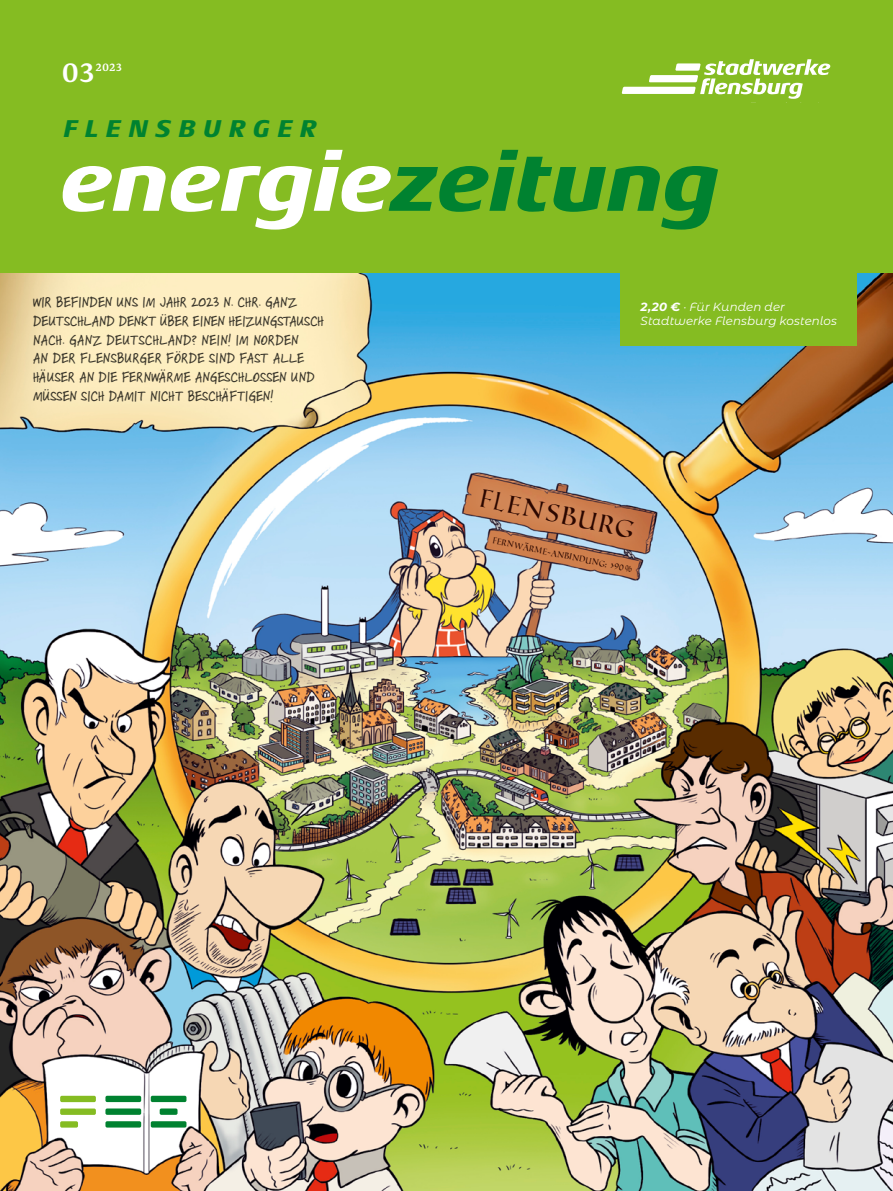
<style>
.page{position:relative;width:893px;height:1191px;background:#fff}
.page>*{position:absolute;margin:0;border:0;box-sizing:border-box;transform-origin:0 0}
.t1{font:italic 800 85.5px "Aeonis LT Pro";letter-spacing:-.005em;color:#fff}
.t2{font:500 36.45px "Yrsa";color:#fff}
.t3{font:25.05px "Roman SD";color:#2b0700}
.t4{font:italic 800 24.75px "Aeonis LT Pro";letter-spacing:.3em;color:#008230}
.t5{font:15.45px/18.6px "Skippy Sharp";letter-spacing:.015em;color:#3b3b3a}
.t6{font:500 14.4px "Yrsa";color:#fff}
.t7{font:italic 11.85px/14.2px "Montserrat";letter-spacing:.005em;color:#fff}
.t8{font:8.55px "Roman SD";color:#2b0700;scale:.92 1}
.s1{color:#008230}
.s2{font-weight:700}
</style>
<div class="page">
<img style="left:0;top:272px;width:893px;height:919px">
<div style="left:151px;top:1095px;width:35px;height:7px;background:#008230;border-radius:2px"></div>
<div style="left:160px;top:1108px;width:18px;height:6px;background:#008230;border-radius:2px"></div>
<div style="left:151px;top:1121px;width:35px;height:6px;background:#008230;border-radius:2px"></div>
<div style="left:105px;top:1095px;width:36px;height:7px;background:#008230;border-radius:2px"></div>
<div style="left:105px;top:1121px;width:36px;height:6px;background:#008230;border-radius:2px"></div>
<div style="left:105px;top:1108px;width:36px;height:6px;background:#008230;border-radius:2px"></div>
<div style="left:60px;top:1095px;width:36px;height:7px;background:#85bc22;border-radius:2px"></div>
<div style="left:60px;top:1121px;width:18px;height:6px;background:#85bc22;border-radius:2px"></div>
<div style="left:60px;top:1108px;width:36px;height:6px;background:#85bc22;border-radius:2px"></div>
<div style="left:621px;top:250px;width:236px;height:95px;background:#85bc22"></div>
<svg style="left:10px;top:275px;width:337px;height:149px;fill:#fdedbf"></svg>
<svg style="left:458px;top:467px;width:199px;height:94px"></svg>
<div style="left:0;top:0;width:893px;height:272px;background:#85bc22"></div>
<svg style="left:622px;top:59px;width:208px;height:40px"></svg>
<h2 class="t2" style="left:62px;top:52px;width:34px">03</h2>
<p class="t6" style="left:95px;top:59px;width:28px">2023</p>
<h3 class="t4" style="left:64px;top:115px;width:255px">FLENSBURGER</h3>
<h1 class="t1" style="left:62px;top:135px;width:660px">energie<span class="s1">zeitung</span></h1>
<p class="t5" style="left:33px;top:293px;width:292px">WIR BEFINDEN UNS IM JAHR 2023 N. CHR. GANZ DEUTSCHLAND DENKT ÜBER EINEN HEIZUNGSTAUSCH NACH. GANZ DEUTSCHLAND? NEIN! IM NORDEN<br>AN DER FLENSBURGER FÖRDE SIND FAST ALLE HÄUSER AN DIE FERNWÄRME ANGESCHLOSSEN UND MÜSSEN SICH DAMIT NICHT BESCHÄFTIGEN!</p>
<p class="t7" style="left:641px;top:299px;width:198px"><span class="s2">2,20 €</span> · Für Kunden der<br>Stadtwerke Flensburg kostenlos</p>
<h3 class="t3" style="left:485px;top:480px;width:159px;rotate:12deg">FLENSBURG</h3>
<p class="t8" style="left:495px;top:534px;width:156px;rotate:12deg">FERNWÄRME-ANBINDUNG: &gt;90%</p>
</div>
